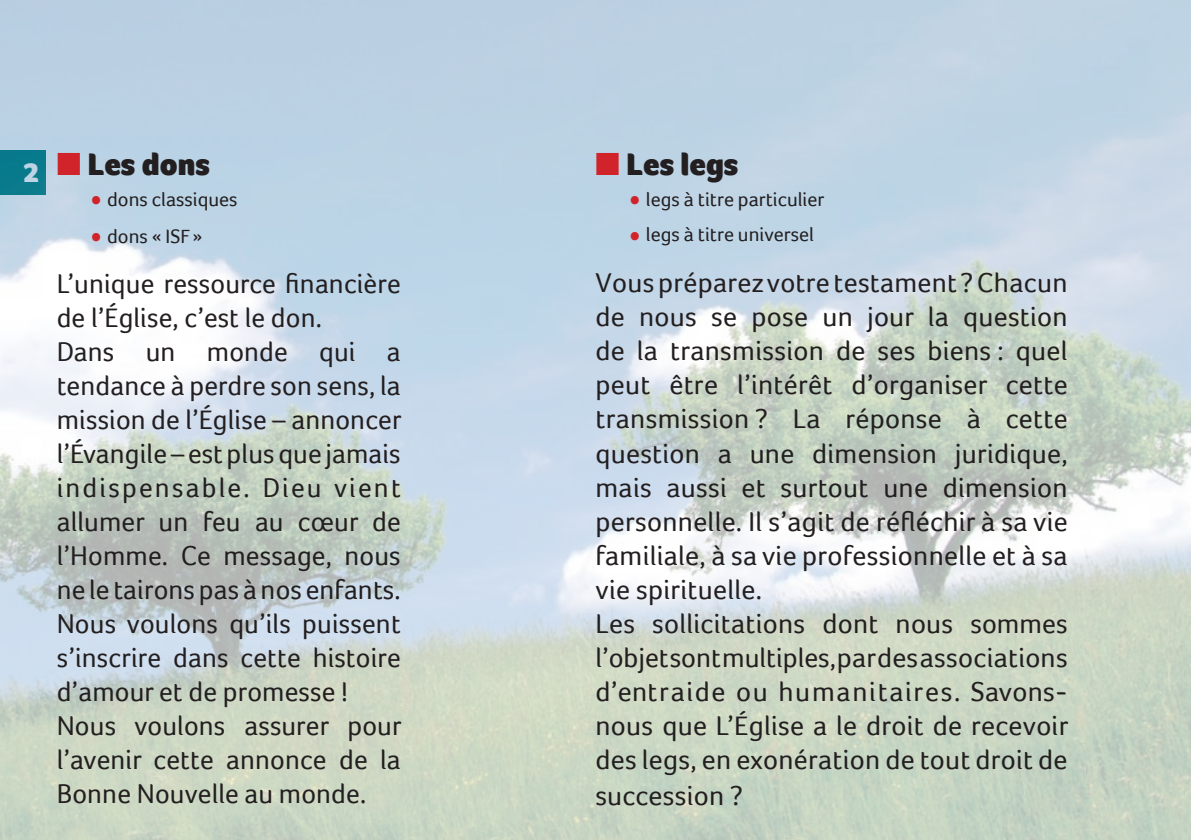
<style>
.page{position:relative;width:1191px;height:840px;background:#fff}
.page>*{position:absolute;margin:0;border:0;box-sizing:border-box;transform-origin:0 0}
.t1{font:900 32px "Foco";color:#231f20}
.t2{font:28px/34px "Foco";letter-spacing:.01em;color:#231f20}
.t3{font:20px "Foco";color:#231f20}
.s1{color:#d1232a}
.s2{font-weight:900;font-size:28px;color:#d1232a}
</style>
<div class="page">
<img style="left:0;top:0;width:1191px;height:839px">
<p class="t1" style="left:23px;top:145px;width:188px"><sub>2</sub> <span class="s1">■</span> Les dons</p>
<p class="t3" style="left:91px;top:188px;width:148px"><span class="s2">•</span> dons classiques</p>
<p class="t3" style="left:91px;top:225px;width:113px"><span class="s2">•</span> dons « ISF »</p>
<p class="t2" style="left:57px;top:266px;width:346px">L’unique ressource financière de l’Église, c’est le don.<br>Dans un monde qui a tendance à perdre son sens, la mission de l’Église – annoncer l’Évangile – est plus que jamais indispensable. Dieu vient allumer un feu au cœur de l’Homme. Ce message, nous ne le tairons pas à nos enfants.<br>Nous voulons qu’ils puissent s’inscrire dans cette histoire d’amour et de promesse !<br>Nous voulons assurer pour l’avenir cette annonce de la<br>Bonne Nouvelle au monde.</p>
<p class="t1" style="left:595px;top:145px;width:144px"><span class="s1">■</span> Les legs</p>
<p class="t3" style="left:629px;top:188px;width:196px"><span class="s2">•</span> legs à titre particulier</p>
<p class="t3" style="left:629px;top:223px;width:186px"><span class="s2">•</span> legs à titre universel</p>
<p class="t2" style="left:595px;top:265px;width:474px">Vous préparez votre testament ? Chacun de nous se pose un jour la question de la transmission de ses biens : quel peut être l’intérêt d’organiser cette transmission ? La réponse à cette question a une dimension juridique, mais aussi et surtout une dimension personnelle. Il s’agit de réfléchir à sa vie familiale, à sa vie professionnelle et à sa vie spirituelle.<br>Les sollicitations dont nous sommes l’objet sont multiples,par des associations d’entraide ou humanitaires. Savons&shy;nous que L’Église a le droit de recevoir des legs, en exonération de tout droit de</p>
<p class="t2" style="left:595px;top:778px;width:149px">succession ?</p>
</div>
